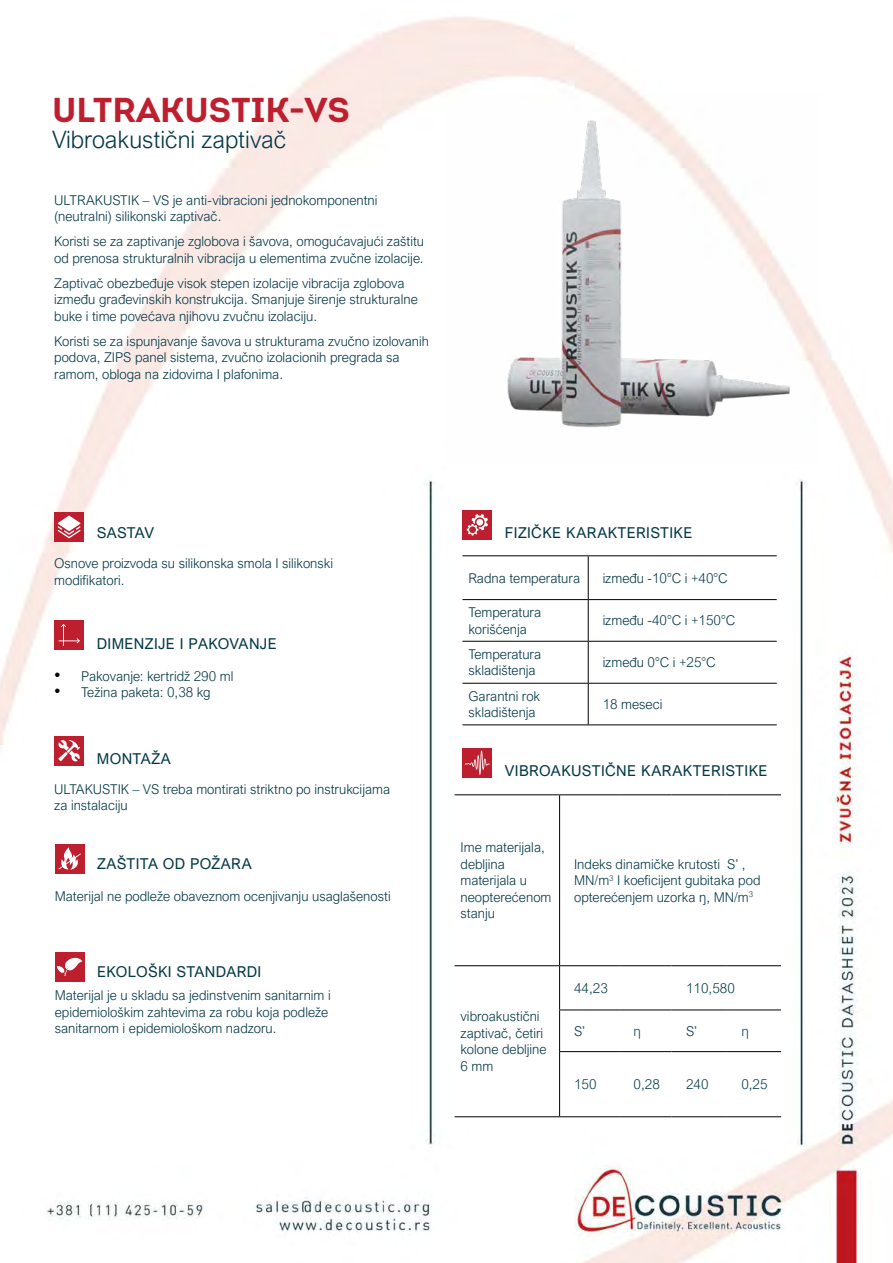
<style>
.page{position:relative;width:893px;height:1263px;background:#fff}
.page>*{position:absolute;margin:0;border:0;box-sizing:border-box;transform-origin:0 0}
.t1{font:34.5px "Intro Bold Alt";color:#bd1f2e}
.t2{font:300 24px "Arial Nova";color:#043947}
.t3{font:15px "Arial Nova";letter-spacing:.025em;color:#043947}
.t4{font:300 13.5px/16.5px "Arial Nova";color:#063947}
.t5{font:300 13.5px "Roboto";color:#063947}
.s1{font-size:18px;color:#000}
</style>
<div class="page">
<img style="left:1px;top:16px;width:892px;height:1247px">
<hr style="left:0;top:0;width:1px;height:1263px;background:#000">
<div style="left:462px;top:748px;width:30px;height:29px;background:#bd1f2f"></div>
<svg style="left:465px;top:750px;width:25px;height:25px"></svg>
<div style="left:54px;top:512px;width:30px;height:30px;background:#bd1f2f"></div>
<svg style="left:58px;top:516px;width:23px;height:22px"></svg>
<div style="left:54px;top:736px;width:30px;height:30px;background:#bd1f2f"></div>
<svg style="left:58px;top:740px;width:22px;height:21px"></svg>
<div style="left:54px;top:620px;width:30px;height:30px;background:#bd1f2f"></div>
<svg style="left:58px;top:624px;width:22px;height:22px"></svg>
<div style="left:55px;top:952px;width:30px;height:30px;background:#bd1f2f"></div>
<svg style="left:57px;top:958px;width:25px;height:18px"></svg>
<div style="left:462px;top:510px;width:30px;height:30px;background:#bd1f2f"></div>
<svg style="left:467px;top:514px;width:21px;height:22px"></svg>
<div style="left:55px;top:844px;width:30px;height:29px;background:#bd1f2f"></div>
<svg style="left:58px;top:847px;width:23px;height:22px"></svg>
<img style="left:446px;top:94px;width:375px;height:369px">
<hr style="left:462px;top:555px;width:126px;height:1px;background:#000">
<hr style="left:588px;top:555px;width:189px;height:1px;background:#000">
<hr style="left:588px;top:556px;width:1px;height:43px;background:#000">
<hr style="left:462px;top:599px;width:126px;height:1px;background:#000">
<hr style="left:588px;top:599px;width:189px;height:1px;background:#000">
<hr style="left:588px;top:600px;width:1px;height:41px;background:#000">
<hr style="left:462px;top:641px;width:126px;height:1px;background:#000">
<hr style="left:588px;top:641px;width:189px;height:1px;background:#000">
<hr style="left:588px;top:642px;width:1px;height:41px;background:#000">
<hr style="left:462px;top:683px;width:126px;height:1px;background:#000">
<hr style="left:588px;top:683px;width:189px;height:1px;background:#000">
<hr style="left:588px;top:684px;width:1px;height:40px;background:#000">
<hr style="left:462px;top:724px;width:126px;height:1px;background:#000">
<hr style="left:588px;top:724px;width:189px;height:1px;background:#000">
<hr style="left:455px;top:794px;width:105px;height:1px;background:#000">
<hr style="left:560px;top:794px;width:59px;height:1px;background:#000">
<hr style="left:559px;top:795px;width:1px;height:170px;background:#000">
<hr style="left:619px;top:794px;width:53px;height:1px;background:#000">
<hr style="left:672px;top:794px;width:55px;height:1px;background:#000">
<hr style="left:727px;top:794px;width:54px;height:1px;background:#000">
<hr style="left:455px;top:965px;width:105px;height:1px;background:#000">
<hr style="left:560px;top:965px;width:59px;height:1px;background:#000">
<hr style="left:559px;top:966px;width:1px;height:43px;background:#000">
<hr style="left:619px;top:965px;width:53px;height:1px;background:#000">
<hr style="left:672px;top:965px;width:55px;height:1px;background:#000">
<hr style="left:727px;top:965px;width:54px;height:1px;background:#000">
<hr style="left:559px;top:1009px;width:60px;height:1px;background:#000">
<hr style="left:559px;top:1010px;width:1px;height:41px;background:#000">
<hr style="left:619px;top:1009px;width:53px;height:1px;background:#000">
<hr style="left:672px;top:1009px;width:55px;height:1px;background:#000">
<hr style="left:727px;top:1009px;width:54px;height:1px;background:#000">
<hr style="left:559px;top:1051px;width:60px;height:1px;background:#000">
<hr style="left:559px;top:1052px;width:1px;height:64px;background:#000">
<hr style="left:619px;top:1051px;width:53px;height:1px;background:#000">
<hr style="left:672px;top:1051px;width:55px;height:1px;background:#000">
<hr style="left:727px;top:1051px;width:54px;height:1px;background:#000">
<hr style="left:455px;top:1116px;width:105px;height:1px;background:#000">
<hr style="left:560px;top:1116px;width:59px;height:1px;background:#000">
<hr style="left:619px;top:1116px;width:53px;height:1px;background:#000">
<hr style="left:672px;top:1116px;width:55px;height:1px;background:#000">
<hr style="left:727px;top:1116px;width:54px;height:1px;background:#000">
<h1 class="t1" style="left:52px;top:88px;width:299px">ULTRAKUSTIK-VS</h1>
<h2 class="t2" style="left:52px;top:126px;width:236px">Vibroakustični zaptivač</h2>
<p class="t4" style="left:54px;top:192px;width:325px">ULTRAKUSTIK – VS je anti-vibracioni jednokomponentni (neutralni) silikonski zaptivač.</p>
<p class="t4" style="left:54px;top:233px;width:371px">Koristi se za zaptivanje zglobova i šavova, omogućavajući zaštitu od prenosa strukturalnih vibracija u elementima zvučne izolacije.</p>
<p class="t4" style="left:54px;top:275px;width:365px">Zaptivač obezbeđuje visok stepen izolacije vibracija zglobova između građevinskih konstrukcija. Smanjuje širenje strukturalne buke i time povećava njihovu zvučnu izolaciju.</p>
<p class="t4" style="left:54px;top:333px;width:376px">Koristi se za ispunjavanje šavova u strukturama zvučno izolovanih podova, ZIPS panel sistema, zvučno izolacionih pregrada sa ramom, obloga na zidovima I plafonima.</p>
<p class="t3" style="left:97px;top:524px;width:59px">SASTAV</p>
<p class="t4" style="left:54px;top:555px;width:281px">Osnove proizvoda su silikonska smola I silikonski modifikatori.</p>
<p class="t3" style="left:97px;top:635px;width:181px">DIMENZIJE I PAKOVANJE</p>
<p class="t4" style="left:54px;top:668px;width:181px"><span class="s1">•</span> Pakovanje: kertridž 290 ml</p>
<p class="t4" style="left:54px;top:684px;width:158px"><span class="s1">•</span> Težina paketa: 0,38 kg</p>
<p class="t3" style="left:97px;top:750px;width:76px">MONTAŽA</p>
<p class="t4" style="left:54px;top:780px;width:337px">ULTAKUSTIK – VS treba montirati striktno po instrukcijama za instalaciju</p>
<p class="t3" style="left:97px;top:855px;width:156px">ZAŠTITA OD POŽARA</p>
<p class="t4" style="left:55px;top:888px;width:337px">Materijal ne podleže obaveznom ocenjivanju usaglašenosti</p>
<p class="t3" style="left:97px;top:963px;width:166px">EKOLOŠKI STANDARDI</p>
<p class="t4" style="left:55px;top:987px;width:277px">Materijal je u skladu sa jedinstvenim sanitarnim i epidemiološkim zahtevima za robu koja podleže sanitarnom i epidemiološkom nadzoru.</p>
<p class="t3" style="left:505px;top:524px;width:189px">FIZIČKE KARAKTERISTIKE</p>
<p class="t4" style="left:468px;top:570px;width:113px">Radna temperatura</p>
<p class="t4" style="left:603px;top:570px;width:127px">između -10°C i +40°C</p>
<p class="t4" style="left:468px;top:604px;width:74px">Temperatura korišćenja</p>
<p class="t4" style="left:603px;top:612px;width:134px">između -40°C i +150°C</p>
<p class="t4" style="left:468px;top:646px;width:74px">Temperatura skladištenja</p>
<p class="t4" style="left:603px;top:654px;width:115px">između 0°C i +25°C</p>
<p class="t4" style="left:468px;top:688px;width:73px">Garantni rok skladištenja</p>
<p class="t4" style="left:603px;top:696px;width:61px">18 meseci</p>
<p class="t3" style="left:505px;top:762px;width:264px">VIBROAKUSTIČNE KARAKTERISTIKE</p>
<p class="t4" style="left:461px;top:839px;width:92px">Ime materijala, debljina materijala u neopterećenom stanju</p>
<p class="t4" style="left:574px;top:856px;width:188px">Indeks dinamičke krutosti S’ ,<br>MN/m<sup>3</sup> I koeficijent gubitaka pod opterećenjem uzorka ŋ, MN/m<sup>3</sup></p>
<p class="t4" style="left:461px;top:1008px;width:87px">vibroakustični zaptivač, četiri kolone debljine<br>6 mm</p>
<p class="t4" style="left:574px;top:980px;width:35px">44,23</p>
<p class="t4" style="left:686px;top:980px;width:50px">110,580</p>
<p class="t4" style="left:574px;top:1023px;width:13px">S’</p>
<p class="t5" style="left:634px;top:1022px;width:9px">η</p>
<p class="t4" style="left:686px;top:1023px;width:13px">S’</p>
<p class="t5" style="left:741px;top:1022px;width:9px">η</p>
<p class="t4" style="left:574px;top:1076px;width:24px">150</p>
<p class="t4" style="left:634px;top:1076px;width:28px">0,28</p>
<p class="t4" style="left:686px;top:1076px;width:24px">240</p>
<p class="t4" style="left:741px;top:1076px;width:28px">0,25</p>
</div>
